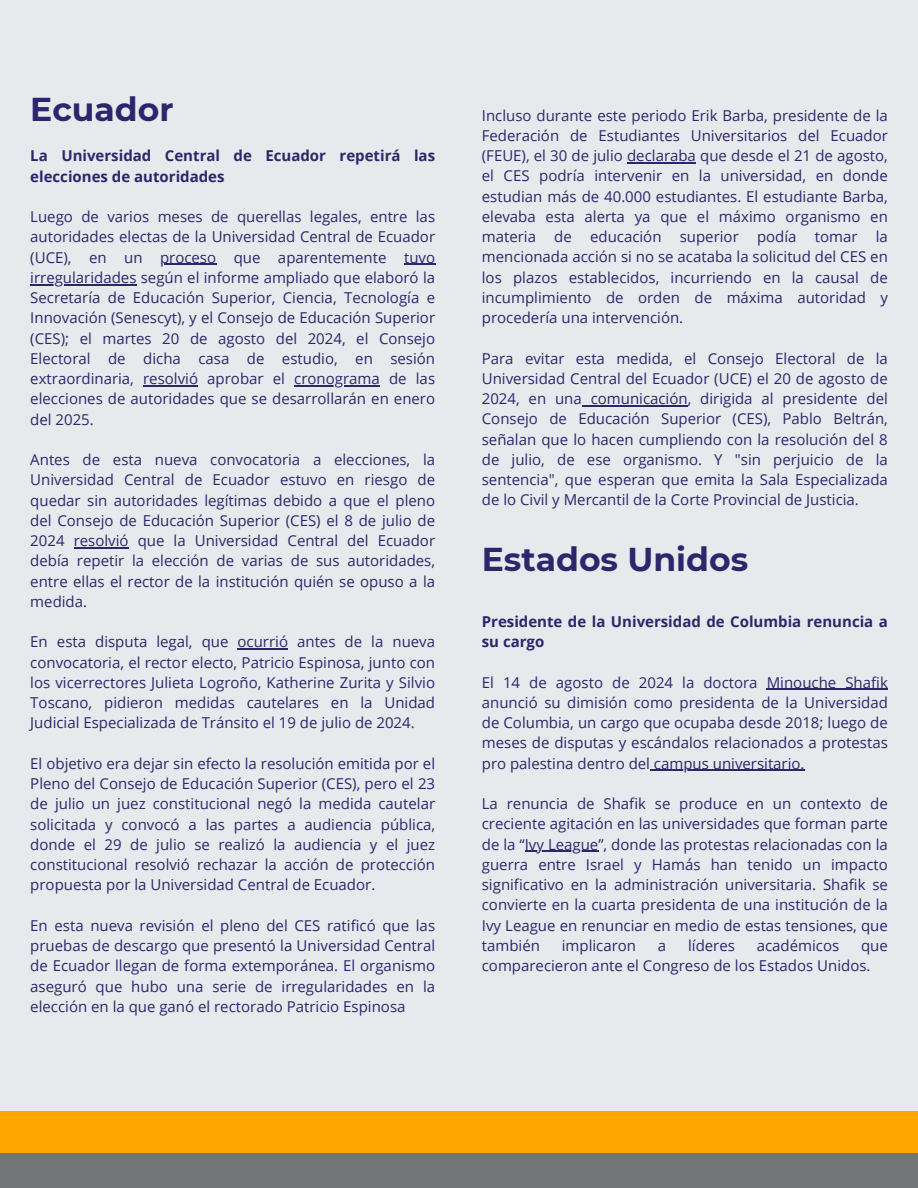
<style>
.page{position:relative;width:918px;height:1188px;background:#e7e9ec}
.page>*{position:absolute;margin:0;border:0;box-sizing:border-box;transform-origin:0 0}
.t1{font:700 33px "Montserrat";color:#2e266d}
.t2{font:15px/20.2px "Open Sans";color:#2e266d;text-align:justify}
.t3{font:700 15px/20.2px "Open Sans";color:#2e266d}
</style>
<div class="page">
<div style="left:0;top:1129px;width:918px;height:59px;background:#737476"></div>
<hr style="left:160px;top:264px;width:56px;height:1px;background:#2e266d">
<hr style="left:404px;top:264px;width:31px;height:1px;background:#2e266d">
<hr style="left:30px;top:284px;width:107px;height:1px;background:#2e266d">
<hr style="left:143px;top:385px;width:55px;height:1px;background:#2e266d">
<hr style="left:294px;top:385px;width:86px;height:1px;background:#2e266d">
<hr style="left:74px;top:547px;width:55px;height:1px;background:#2e266d">
<hr style="left:238px;top:648px;width:50px;height:2px;background:#2e266d">
<hr style="left:627px;top:162px;width:69px;height:1px;background:#2e266d">
<hr style="left:582px;top:405px;width:106px;height:1px;background:#2e266d">
<hr style="left:767px;top:689px;width:121px;height:1px;background:#2e266d">
<hr style="left:650px;top:770px;width:155px;height:1px;background:#2e266d">
<hr style="left:525px;top:851px;width:73px;height:1px;background:#2e266d">
<div style="left:0;top:1111px;width:918px;height:42px;background:#ffa500"></div>
<h1 class="t1" style="left:30px;top:89px;width:145px">Ecuador</h1>
<h2 class="t3" style="left:30px;top:145px;width:406px">La Universidad Central de Ecuador repetirá las elecciones de autoridades</h2>
<p class="t2" style="left:30px;top:206px;width:406px">Luego de varios meses de querellas legales, entre las autoridades electas de la Universidad Central de Ecuador (UCE), en un</p>
<p class="t2" style="left:160px;top:247px;width:277px">proceso que aparentemente tuvo</p>
<p class="t2" style="left:30px;top:267px;width:406px">irregularidades según el informe ampliado que elaboró la Secretaría de Educación Superior, Ciencia, Tecnología e Innovación (Senescyt), y el Consejo de Educación Superior (CES); el martes 20 de agosto del 2024, el Consejo Electoral de dicha casa de estudio, en sesión extraordinaria, resolvió aprobar el</p>
<p class="t2" style="left:30px;top:368px;width:406px;text-indent:264px">cronograma de las elecciones de autoridades que se desarrollarán en enero del 2025.</p>
<p class="t2" style="left:30px;top:449px;width:406px">Antes de esta nueva convocatoria a elecciones, la Universidad Central de Ecuador estuvo en riesgo de quedar sin autoridades legítimas debido a que el pleno del Consejo de Educación Superior (CES) el 8 de julio de 2024 resolvió que la Universidad Central del Ecuador debía repetir la elección de varias de sus autoridades, entre ellas el rector de la institución quién se opuso a la medida.</p>
<p class="t2" style="left:30px;top:631px;width:406px">En esta disputa legal, que ocurrió antes de la nueva convocatoria, el rector electo, Patricio Espinosa, junto con los vicerrectores Julieta Logroño, Katherine Zurita y Silvio</p>
<p class="t2" style="left:30px;top:692px;width:406px">Toscano, pidieron medidas cautelares en la Unidad<br>Judicial Especializada de Tránsito el 19 de julio de 2024.</p>
<p class="t2" style="left:30px;top:753px;width:406px">El objetivo era dejar sin efecto la resolución emitida por el Pleno del Consejo de Educación Superior (CES), pero el 23 de julio un juez constitucional negó la medida cautelar solicitada y convocó a las partes a audiencia pública, donde el 29 de julio se realizó la audiencia y el juez</p>
<p class="t2" style="left:30px;top:854px;width:406px">constitucional resolvió rechazar la acción de protección propuesta por la Universidad Central de Ecuador.</p>
<p class="t2" style="left:30px;top:915px;width:406px">En esta nueva revisión el pleno del CES ratificó que las pruebas de descargo que presentó la Universidad Central de Ecuador llegan de forma extemporánea. El organismo aseguró que hubo una serie de irregularidades en la elección en la que ganó el rectorado Patricio Espinosa</p>
<h1 class="t2" style="left:482px;top:105px;width:408px">Incluso durante este periodo Erik Barba, presidente de la Federación de Estudiantes Universitarios del Ecuador (FEUE), el 30 de julio declaraba que desde el 21 de agosto, el CES podría intervenir en la universidad, en donde estudian más de 40.000 estudiantes. El estudiante Barba, elevaba esta alerta ya que el máximo organismo en materia de educación superior podía tomar la mencionada acción si no se acataba la solicitud del CES en los plazos establecidos, incurriendo en la causal de incumplimiento de orden de máxima autoridad y procedería una intervención.</h1>
<p class="t2" style="left:482px;top:348px;width:408px">Para evitar esta medida, el Consejo Electoral de la Universidad Central del Ecuador (UCE) el 20 de agosto de 2024, en una comunicación, dirigida al presidente del Consejo de Educación Superior (CES), Pablo Beltrán, señalan que lo hacen cumpliendo con la resolución del 8 de julio, de ese organismo. Y "sin perjuicio de la sentencia", que esperan que emita la Sala Especializada de lo Civil y Mercantil de la Corte Provincial de Justicia.</p>
<p class="t1" style="left:482px;top:539px;width:268px">Estados Unidos</p>
<p class="t3" style="left:482px;top:611px;width:408px">Presidente de la Universidad de Columbia renuncia a su cargo</p>
<h2 class="t2" style="left:482px;top:672px;width:408px">El 14 de agosto de 2024 la doctora Minouche Shafik anunció su dimisión como presidenta de la Universidad de Columbia, un cargo que ocupaba desde 2018; luego de meses de disputas y escándalos relacionados a protestas pro palestina dentro del campus universitario.</h2>
<p class="t2" style="left:482px;top:793px;width:408px">La renuncia de Shafik se produce en un contexto de creciente agitación en las universidades que forman parte de la “Ivy League”, donde las protestas relacionadas con la</p>
<p class="t2" style="left:482px;top:854px;width:408px">guerra entre Israel y Hamás han tenido un impacto significativo en la administración universitaria. Shafik se convierte en la cuarta presidenta de una institución de la Ivy League en renunciar en medio de estas tensiones, que también</p>
<p class="t2" style="left:562px;top:935px;width:76px">implicaron</p>
<p class="t2" style="left:658px;top:935px;width:10px">a</p>
<p class="t2" style="left:688px;top:935px;width:48px">líderes</p>
<p class="t2" style="left:757px;top:935px;width:84px">académicos</p>
<p class="t2" style="left:482px;top:935px;width:408px;text-indent:379px">que comparecieron ante el Congreso de los Estados Unidos.</p>
</div>
